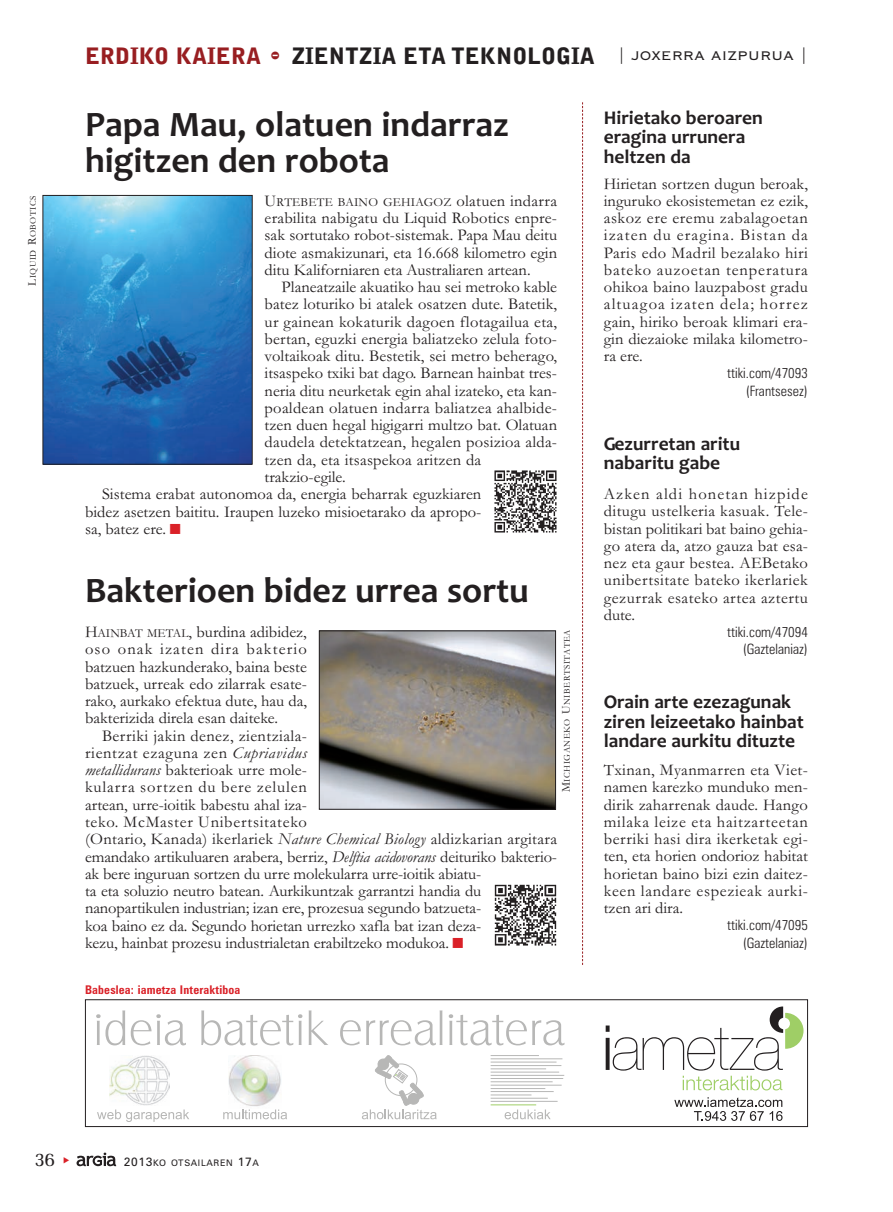
<style>
.page{position:relative;width:893px;height:1212px;background:#fff}
.page>*{position:absolute;margin:0;border:0;box-sizing:border-box;transform-origin:0 0}
.t1{font:700 36px/36px "Candara";color:#231f20}
.t2{font:900 22.5px "Bell Gothic Std";color:#231f20}
.t3{font:700 19.5px/19.5px "Candara";color:#231f20}
.t4{font:19.5px "Memoir";color:#231f20}
.t5{font:16.5px/17.2px "Garamond";color:#231f20;text-align:justify}
.t6{font:16.5px "Garamond";letter-spacing:.02em;color:#231f20}
.t7{font:300 condensed 14.25px/17.2px "Zurich BT";color:#231f20;text-align:right}
.t8{font:12.3px "Garamond";letter-spacing:.02em;color:#231f20}
.t9{font:700 condensed 12px "Zurich BT";letter-spacing:.015em;color:#da2128}
.t10{font:9px "Garamond";letter-spacing:.06em;color:#231f20}
.t11{font:9px "Zurich BT";letter-spacing:.075em;color:#231f20}
.s1{font-size:12px}
.s2{color:#981e21}
.s3{font-family:"Bodiac";font-weight:400;color:#981e21}
.s4{font-size:16.5px}
.s5{color:#da2128}
.s6{font-size:12.3px}
.s7{font-style:italic}
</style>
<div class="page">
<svg style="left:77px;top:1152px;width:39px;height:14px"></svg>
<svg style="left:606px;top:1006px;width:197px;height:84px"></svg>
<svg style="left:96px;top:1010px;width:29px;height:35px"></svg>
<svg style="left:131px;top:1014px;width:55px;height:31px"></svg>
<svg style="left:201px;top:1010px;width:101px;height:35px"></svg>
<svg style="left:309px;top:1010px;width:19px;height:35px"></svg>
<svg style="left:340px;top:1010px;width:102px;height:35px"></svg>
<svg style="left:449px;top:1014px;width:115px;height:31px"></svg>
<img style="left:229px;top:1055px;width:52px;height:52px">
<img style="left:109px;top:1055px;width:61px;height:50px">
<hr style="left:491px;top:1055px;width:48px;height:1px;background:#b7b7b6">
<hr style="left:491px;top:1058px;width:71px;height:1px;background:#b7b7b6">
<hr style="left:491px;top:1062px;width:65px;height:1px;background:#b7b7b6">
<hr style="left:491px;top:1065px;width:70px;height:1px;background:#b7b7b6">
<hr style="left:491px;top:1068px;width:55px;height:1px;background:#b7b7b6">
<hr style="left:491px;top:1072px;width:68px;height:1px;background:#b7b7b6">
<hr style="left:491px;top:1075px;width:73px;height:1px;background:#b7b7b6">
<hr style="left:491px;top:1078px;width:72px;height:1px;background:#b7b7b6">
<hr style="left:491px;top:1081px;width:62px;height:1px;background:#b7b7b6">
<hr style="left:491px;top:1085px;width:71px;height:1px;background:#b7b7b6">
<hr style="left:491px;top:1088px;width:54px;height:1px;background:#b7b7b6">
<hr style="left:491px;top:1091px;width:63px;height:1px;background:#b7b7b6">
<hr style="left:491px;top:1094px;width:40px;height:1px;background:#b7b7b6">
<hr style="left:491px;top:1098px;width:57px;height:1px;background:#b7b7b6">
<hr style="left:491px;top:1101px;width:67px;height:1px;background:#b7b7b6">
<hr style="left:491px;top:1104px;width:45px;height:1px;background:#9fce66">
<svg style="left:674px;top:1097px;width:108px;height:24px"></svg>
<svg style="left:97px;top:1109px;width:92px;height:13px"></svg>
<svg style="left:223px;top:1109px;width:64px;height:10px"></svg>
<svg style="left:505px;top:1109px;width:46px;height:10px"></svg>
<svg style="left:362px;top:1055px;width:75px;height:64px"></svg>
<div style="left:85px;top:999px;width:723px;height:128px;border:1px solid #231f20"></div>
<svg style="left:582px;top:102px;width:1px;height:863px"></svg>
<img style="left:45px;top:197px;width:206px;height:266px">
<div style="left:43px;top:195px;width:210px;height:270px;border:1px solid #231f20"></div>
<img style="left:494px;top:470px;width:63px;height:63px">
<img style="left:321px;top:632px;width:233px;height:176px">
<div style="left:319px;top:630px;width:237px;height:180px;border:1px solid #231f20"></div>
<img style="left:494px;top:884px;width:63px;height:62px">
<p class="t10" style="left:30px;top:286px;width:92px;rotate:-90deg"><span class="s1">L</span>IQUID <span class="s1">R</span>OBOTICS</p>
<h2 class="t2" style="left:85px;top:48px;width:724px"><span class="s2">ERDIKO KAIERA</span> <span class="s3">-</span> ZIENTZIA ETA TEKNOLOGIA <sup>|</sup> <sup>JOXERRA</sup> <sup>AIZPURUA</sup> <sup>|</sup></h2>
<h1 class="t1" style="left:85px;top:110px;width:425px">Papa Mau, olatuen indarraz higitzen den robota</h1>
<p class="t8" style="left:265px;top:198px;width:294px"><span class="s4">U</span>RTEBETE BAINO GEHIAGOZ <span class="s4">olatuen indarra</span></p>
<p class="t5" style="left:265px;top:211px;width:294px">erabilita nabigatu du Liquid Robotics enpre&shy;sak sortutako robot-sistemak. Papa Mau deitu diote asmakizunari, eta 16.668 kilometro egin ditu Kaliforniaren eta Australiaren artean.</p>
<p class="t5" style="left:282px;top:280px;width:277px">Planeatzaile akuatiko hau sei metroko kable</p>
<p class="t5" style="left:265px;top:297px;width:294px">batez loturiko bi atalek osatzen dute. Batetik,</p>
<p class="t6" style="left:265px;top:316px;width:294px">ur gainean kokaturik dagoen flotagailua eta,</p>
<p class="t5" style="left:265px;top:332px;width:294px">bertan, eguzki energia baliatzeko zelula foto-</p>
<p class="t5" style="left:265px;top:349px;width:294px">voltaikoak ditu. Bestetik, sei metro beherago,</p>
<p class="t5" style="left:265px;top:366px;width:294px">itsaspeko txiki bat dago. Barnean hainbat tres-</p>
<p class="t5" style="left:265px;top:384px;width:294px">neria ditu neurketak egin ahal izateko, eta kan-</p>
<p class="t5" style="left:265px;top:401px;width:294px">poaldean olatuen indarra baliatzea ahalbide-</p>
<p class="t5" style="left:265px;top:418px;width:294px">tzen duen hegal higigarri multzo bat. Olatuan</p>
<p class="t5" style="left:265px;top:435px;width:294px">daudela detektatzean, hegalen posizioa alda-</p>
<p class="t5" style="left:265px;top:453px;width:218px">tzen da, eta itsaspekoa aritzen da</p>
<p class="t5" style="left:265px;top:470px;width:83px">trakzio-egile.</p>
<p class="t5" style="left:102px;top:487px;width:381px">Sistema erabat autonomoa da, energia beharrak eguzkiaren</p>
<p class="t5" style="left:85px;top:505px;width:398px">bidez asetzen baititu. Iraupen luzeko misioetarako da apropo-</p>
<p class="t5" style="left:85px;top:522px;width:97px">sa, batez ere. <span class="s5">■</span></p>
<h1 class="t1" style="left:85px;top:576px;width:445px">Bakterioen bidez urrea sortu</h1>
<p class="t5" style="left:85px;top:625px;width:223px">H<span class="s6">AINBAT METAL</span>, burdina adibidez, oso onak izaten dira bakterio batzuen hazkunderako, baina beste batzuek, urreak edo zilarrak esate&shy;rako, aurkako efektua dute, hau da, bakterizida direla esan daiteke.</p>
<p class="t5" style="left:85px;top:729px;width:474px;text-align:left;text-indent:17px">Berriki jakin denez, zientziala-<br>rientzat ezaguna zen <span class="s7">Cupriavidus<br>metallidurans</span> bakterioak urre mole-<br>kularra sortzen du bere zelulen<br>artean, urre-ioitik babestu ahal iza-<br>teko. McMaster Unibertsitateko<br>(Ontario, Kanada) ikerlariek <span class="s7">Nature Chemical Biology</span> aldizkarian argitara emandako artikuluaren arabera, berriz, <span class="s7">Delftia acidovorans</span> deituriko bakterio&shy;ak bere inguruan sortzen du urre molekularra urre-ioitik abiatu-<br>ta eta soluzio neutro batean. Aurkikuntzak garrantzi handia du nanopartikulen industrian; izan ere, prozesua segundo batzueta-<br>koa baino ez da. Segundo horietan urrezko xafla bat izan deza-<br>kezu, hainbat prozesu industrialetan erabiltzeko modukoa. <span class="s5">■</span></p>
<p class="t10" style="left:564px;top:792px;width:164px;rotate:-90deg"><span class="s1">M</span>ICHIGANEKO <span class="s1">U</span>NIBERTSITATEA</p>
<p class="t9" style="left:85px;top:985px;width:157px">Babeslea: iametza Interaktiboa</p>
<p class="t3" style="left:604px;top:110px;width:161px">Hirietako beroaren eragina urrunera heltzen da</p>
<p class="t5" style="left:604px;top:177px;width:206px">Hirietan sortzen dugun beroak, inguruko ekosistemetan ez ezik, askoz ere eremu zabalagoetan izaten du eragina. Bistan da Paris edo Madril bezalako hiri bateko auzoetan tenperatura ohikoa baino lauzpabost gradu altuagoa izaten dela; horrez gain, hiriko beroak klimari era&shy;gin diezaioke milaka kilometro&shy;ra ere.</p>
<p class="t7" style="left:727px;top:366px;width:82px">ttiki.com/47093 (Frantsesez)</p>
<p class="t3" style="left:604px;top:436px;width:138px">Gezurretan aritu nabaritu gabe</p>
<p class="t5" style="left:604px;top:487px;width:206px">Azken aldi honetan hizpide ditugu ustelkeria kasuak. Tele&shy;bistan politikari bat baino gehia&shy;go atera da, atzo gauza bat esa&shy;nez eta gaur bestea. AEBetako unibertsitate bateko ikerlariek gezurrak esateko artea aztertu dute.</p>
<p class="t7" style="left:727px;top:625px;width:82px">ttiki.com/47094 (Gaztelaniaz)</p>
<p class="t3" style="left:604px;top:694px;width:202px">Orain arte ezezagunak ziren leizeetako hainbat landare aurkitu dituzte</p>
<p class="t5" style="left:604px;top:763px;width:206px">Txinan, Myanmarren eta Viet&shy;namen karezko munduko men&shy;dirik zaharrenak daude. Hango milaka leize eta haitzarteetan berriki hasi dira ikerketak egi&shy;ten, eta horien ondorioz habitat horietan baino bizi ezin daitez&shy;keen landare espezieak aurki&shy;tzen ari dira.</p>
<p class="t7" style="left:727px;top:918px;width:82px">ttiki.com/47095 (Gaztelaniaz)</p>
<p class="t4" style="left:35px;top:1147px;width:22px">36</p>
<p class="t11" style="left:124px;top:1160px;width:136px"><span class="s1">2013</span>KO OTSAILAREN <span class="s1">17</span>A</p>
</div>
